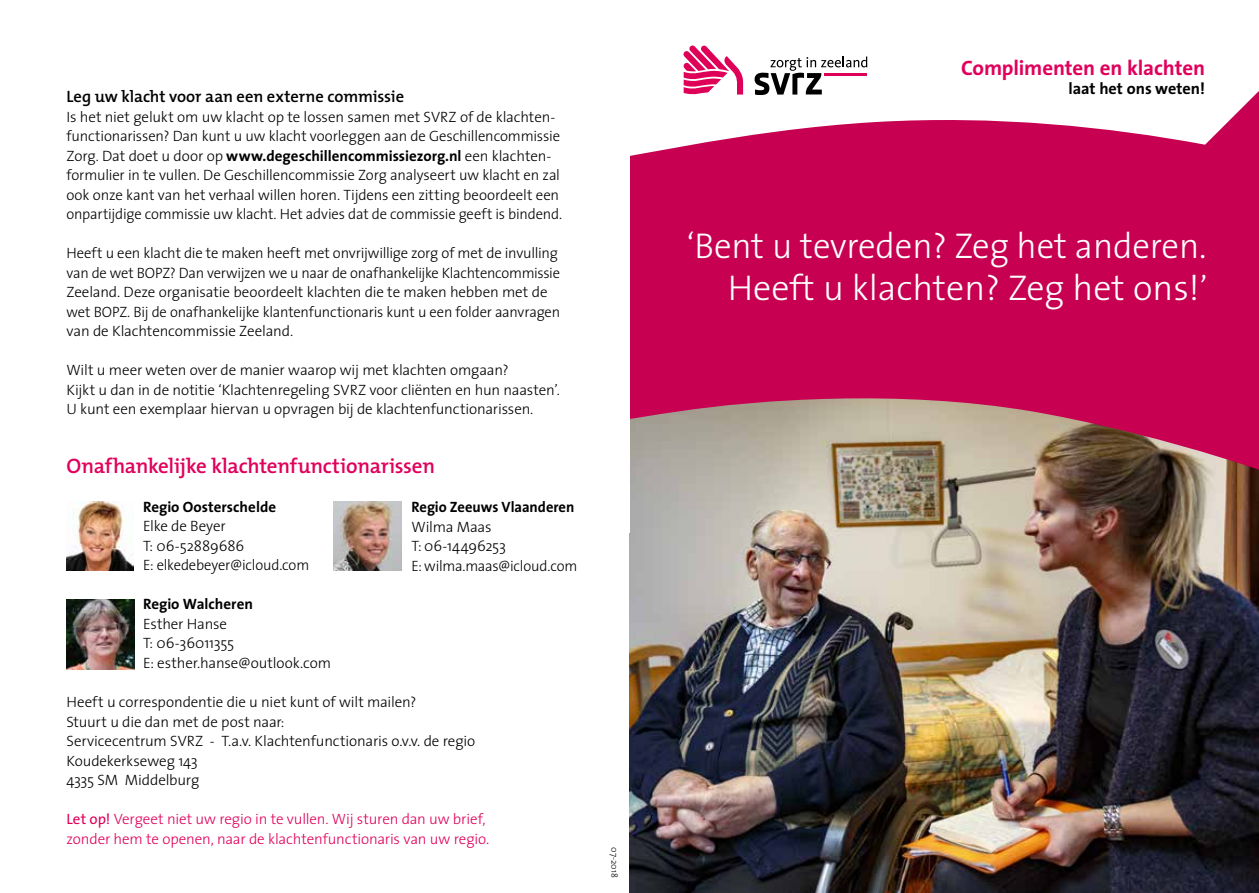
<style>
.page{position:relative;width:1259px;height:893px;background:#fff}
.page>*{position:absolute;margin:0;border:0;box-sizing:border-box;transform-origin:0 0}
.t1{font:300 36px/42px "The Sans";letter-spacing:-.005em;color:#fff;text-align:right}
.t2{font:600 21px "The Mix";letter-spacing:-.015em;color:#e0005b}
.t3{font:700 21px "The Sans";letter-spacing:-.005em;color:#e0005b}
.t4{font:600 16.5px "The Mix";letter-spacing:-.005em;color:#000}
.t5{font:700 16.2px "The Sans";color:#000}
.t6{font:300 15px/19.5px "The Sans";letter-spacing:-.01em;color:#000}
.t7{font:300 15px/19.5px "The Sans";letter-spacing:-.01em;color:#e0005b}
.t8{font:700 15px "The Sans";color:#000}
.t9{font:300 9px "The Sans";letter-spacing:.01em;color:#000}
.s1{font-weight:700}
.s2{font-weight:400}
.s3{font-size:34.2px}
</style>
<div class="page">
<img style="left:629px;top:518px;width:630px;height:375px">
<svg style="left:630px;top:81px;width:629px;height:437px;fill:#c70051"></svg>
<svg style="left:683px;top:46px;width:60px;height:49px"></svg>
<svg style="left:754px;top:57px;width:113px;height:38px"></svg>
<hr style="left:824px;top:73px;width:43px;height:2px;background:#df0058">
<img style="left:66px;top:501px;width:68px;height:70px">
<img style="left:334px;top:501px;width:68px;height:70px">
<img style="left:66px;top:599px;width:68px;height:70px">
<p class="t4" style="left:66px;top:83px;width:339px">Leg uw klacht voor aan een externe commissie</p>
<p class="t6" style="left:66px;top:107px;width:497px">Is het niet gelukt om uw klacht op te lossen samen met SVRZ of de klachten&shy;functionarissen? Dan kunt u uw klacht voorleggen aan de Geschillencommissie Zorg. Dat doet u door op <span class="s1">www.degeschillencommissiezorg.nl</span> een klachten&shy;formulier in te vullen. De Geschillencommissie Zorg analyseert uw klacht en zal ook onze kant van het verhaal willen horen. Tijdens een zitting beoordeelt een onpartijdige commissie uw klacht. Het advies dat de commissie geeft is bindend.</p>
<p class="t6" style="left:66px;top:244px;width:495px">Heeft u een klacht die te maken heeft met onvrijwillige zorg of met de invulling van de wet BOPZ? Dan verwijzen we u naar de onafhankelijke Klachtencommissie Zeeland. Deze organisatie beoordeelt klachten die te maken hebben met de wet BOPZ. Bij de onafhankelijke klantenfunctionaris kunt u een folder aanvragen van de Klachtencommissie Zeeland.</p>
<p class="t6" style="left:66px;top:361px;width:495px">Wilt u meer weten over de manier waarop wij met klachten omgaan?<br>Kijkt u dan in de notitie ‘Klachtenregeling SVRZ voor cliënten en hun naasten’.<br>U kunt een exemplaar hiervan u opvragen bij de klachtenfunctionarissen.</p>
<h2 class="t2" style="left:66px;top:448px;width:370px">Onafhankelijke klachtenfunctionarissen</h2>
<p class="t8" style="left:143px;top:494px;width:135px">Regio Oosterschelde</p>
<p class="t6" style="left:143px;top:517px;width:168px">Elke de Beyer<br>T: 06-52889686<br>E: elkedebeyer@icloud.com</p>
<p class="t8" style="left:143px;top:592px;width:111px">Regio Walcheren</p>
<p class="t6" style="left:143px;top:614px;width:190px">Esther Hanse<br>T: 06-36011355<br>E: esther.hanse@outlook.com</p>
<p class="t6" style="left:66px;top:692px;width:410px">Heeft u correspondentie die u niet kunt of wilt mailen?<br>Stuurt u die dan met de post naar:<br>Servicecentrum SVRZ - T.a.v. Klachtenfunctionaris o.v.v. de regio Koudekerkseweg 143<br>4335 SM Middelburg</p>
<p class="t7" style="left:66px;top:809px;width:424px"><span class="s2">Let op!</span> Vergeet niet uw regio in te vullen. Wij sturen dan uw brief, zonder hem te openen, naar de klachtenfunctionaris van uw regio.</p>
<p class="t8" style="left:411px;top:495px;width:164px">Regio Zeeuws Vlaanderen</p>
<p class="t6" style="left:411px;top:517px;width:167px">Wilma Maas<br>T: 06-14496253<br>E: wilma.maas@icloud.com</p>
<p class="t9" style="left:620px;top:847px;width:32px;rotate:90deg">07-2018</p>
<h2 class="t3" style="left:961px;top:50px;width:245px">Complimenten en klachten</h2>
<p class="t5" style="left:1068px;top:75px;width:138px">laat het ons weten!</p>
<h1 class="t1" style="left:687px;top:225px;width:522px">‘Bent u tevreden? Zeg het anderen.<br>Heeft u klachten? Zeg het ons!<span class="s3">’</span></h1>
</div>
